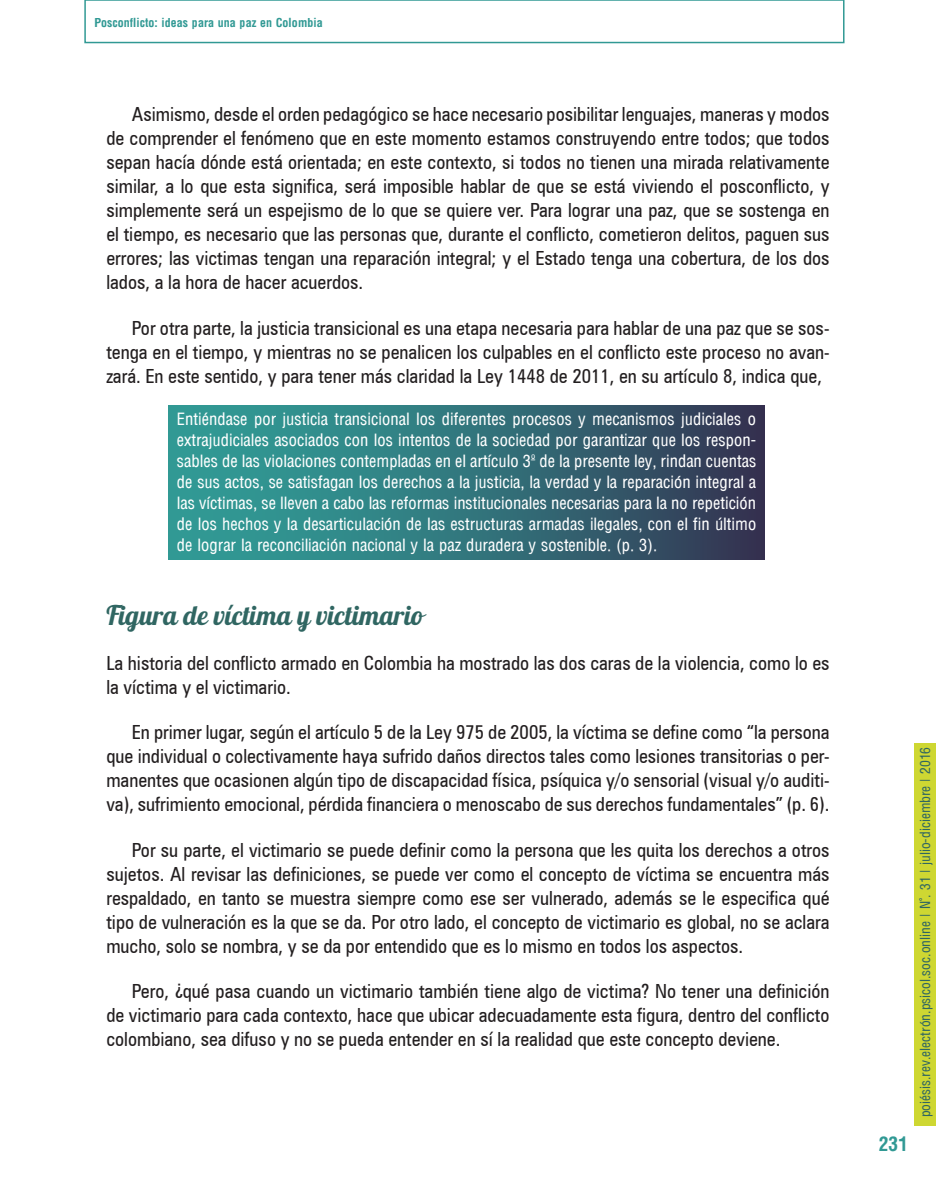
<style>
.page{position:relative;width:936px;height:1191px;background:#fff}
.page>*{position:absolute;margin:0;border:0;box-sizing:border-box;transform-origin:0 0}
.t1{font:27px "Lobster";color:#306662}
.t2{font:condensed 19.5px/24px "Zurich BT";color:#231f20;text-align:justify}
.t3{font:700 condensed 19.5px "Arena";color:#319994}
.t4{font:16.5px/21px "Arena Condensed";color:#fff;text-align:justify}
.t5{font:13.5px "Arena Condensed";color:#306662}
.t6{font:700 condensed 12px "Arena";color:#319994}
</style>
<div class="page">
<div style="left:914px;top:743px;width:21px;height:383px;background:#ced732"></div>
<div style="left:84px;top:0;width:760px;height:43px;border:2px solid #319994"></div>
<div style="left:168px;top:405px;width:596px;height:154px;background:linear-gradient(to right,#30a79d,#343a56)"></div>
<p class="t6" style="left:94px;top:15px;width:230px">Posconflicto: ideas para una paz en Colombia</p>
<p class="t2" style="left:106px;top:102px;width:724px;text-indent:26px">Asimismo, desde el orden pedagógico se hace necesario posibilitar lenguajes, maneras y modos de comprender el fenómeno que en este momento estamos construyendo entre todos; que todos sepan hacía dónde está orientada; en este contexto, si todos no tienen una mirada relativamente similar, a lo que esta significa, será imposible hablar de que se está viviendo el posconflicto, y simplemente será un espejismo de lo que se quiere ver. Para lograr una paz, que se sostenga en el tiempo, es necesario que las personas que, durante el conflicto, cometieron delitos, paguen sus errores; las victimas tengan una reparación integral; y el Estado tenga una cobertura, de los dos lados, a la hora de hacer acuerdos.</p>
<p class="t2" style="left:106px;top:315px;width:724px;text-indent:26px">Por otra parte, la justicia transicional es una etapa necesaria para hablar de una paz que se sos&shy;tenga en el tiempo, y mientras no se penalicen los culpables en el conflicto este proceso no avan&shy;zará. En este sentido, y para tener más claridad la Ley 1448 de 2011, en su artículo 8, indica que,</p>
<p class="t4" style="left:177px;top:408px;width:581px">Entiéndase por justicia transicional los diferentes procesos y mecanismos judiciales o extrajudiciales asociados con los intentos de la sociedad por garantizar que los respon&shy;sables de las violaciones contempladas en el artículo 3º de la presente ley, rindan cuentas de sus actos, se satisfagan los derechos a la justicia, la verdad y la reparación integral a las víctimas, se lleven a cabo las reformas institucionales necesarias para la no repetición de los hechos y la desarticulación de las estructuras armadas ilegales, con el fin último de lograr la reconciliación nacional y la paz duradera y sostenible. (p. 3).</p>
<h1 class="t1" style="left:106px;top:598px;width:318px">Figura de víctima y victimario</h1>
<p class="t2" style="left:106px;top:651px;width:724px">La historia del conflicto armado en Colombia ha mostrado las dos caras de la violencia, como lo es la víctima y el victimario.</p>
<p class="t2" style="left:106px;top:720px;width:724px;text-indent:26px">En primer lugar, según el artículo 5 de la Ley 975 de 2005, la víctima se define como “la persona que individual o colectivamente haya sufrido daños directos tales como lesiones transitorias o per&shy;manentes que ocasionen algún tipo de discapacidad física, psíquica y/o sensorial (visual y/o auditi&shy;va), sufrimiento emocional, pérdida financiera o menoscabo de sus derechos fundamentales” (p. 6).</p>
<p class="t2" style="left:106px;top:837px;width:724px;text-indent:26px">Por su parte, el victimario se puede definir como la persona que les quita los derechos a otros sujetos. Al revisar las definiciones, se puede ver como el concepto de víctima se encuentra más respaldado, en tanto se muestra siempre como ese ser vulnerado, además se le especifica qué tipo de vulneración es la que se da. Por otro lado, el concepto de victimario es global, no se aclara mucho, solo se nombra, y se da por entendido que es lo mismo en todos los aspectos.</p>
<p class="t2" style="left:106px;top:979px;width:724px;text-indent:26px">Pero, ¿qué pasa cuando un victimario también tiene algo de victima? No tener una definición de victimario para cada contexto, hace que ubicar adecuadamente esta figura, dentro del conflicto colombiano, sea difuso y no se pueda entender en sí la realidad que este concepto deviene.</p>
<p class="t3" style="left:878px;top:1132px;width:31px">231</p>
<p class="t5" style="left:917px;top:1117px;width:372px;rotate:-90deg">poiésis.rev.electrón.psicol.soc.online | N°. 31 | julio-diciembre | 2016</p>
</div>
